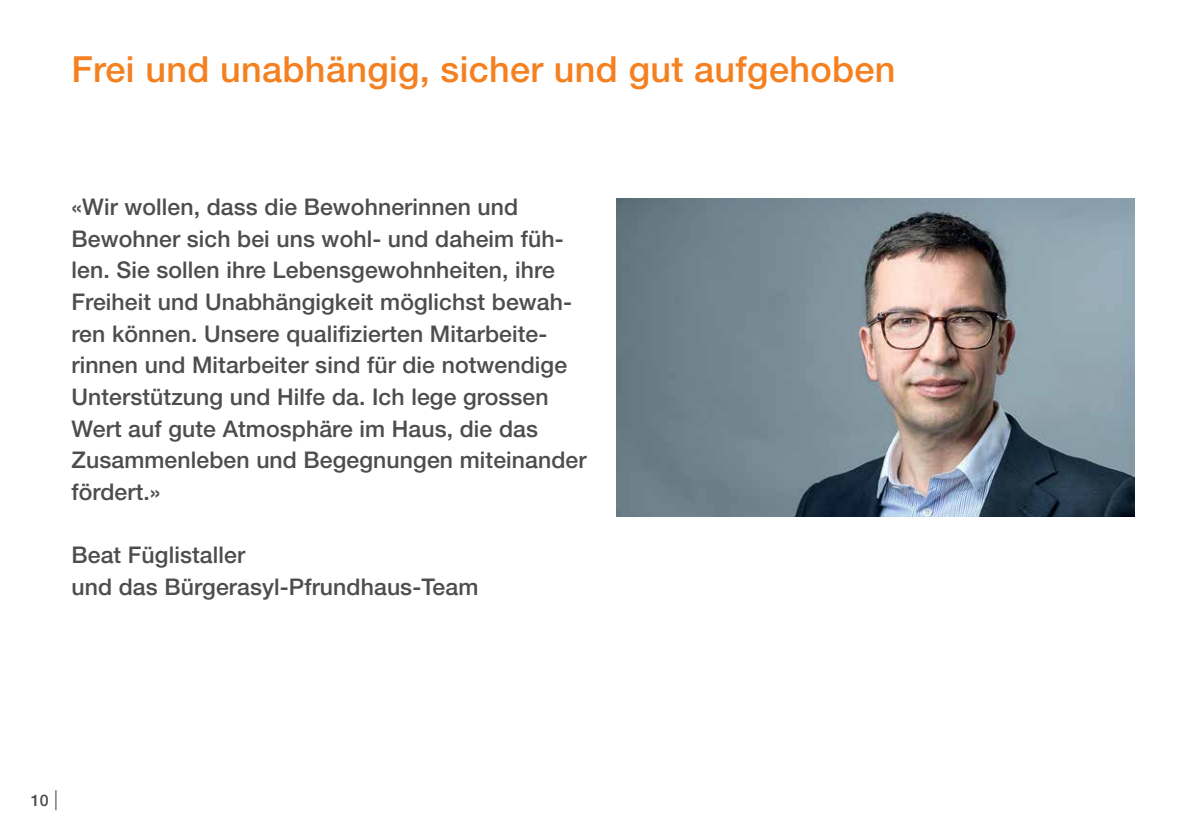
<style>
.page{position:relative;width:1191px;height:840px;background:#fff}
.page>*{position:absolute;margin:0;border:0;box-sizing:border-box;transform-origin:0 0}
.t1{font:500 36px "Helvetica Neue LT Std";letter-spacing:.01em;color:#f58020}
.t2{font:500 23px/31.6px "Helvetica Neue LT Std";letter-spacing:.005em;color:#4d4d4f}
.t3{font:500 16px "Helvetica Neue LT Std";color:#4d4d4f}
.s1{font-weight:300;font-size:20px}
</style>
<div class="page">
<img style="left:617px;top:198px;width:517px;height:318px">
<h1 class="t1" style="left:71px;top:48px;width:825px">Frei und unabhängig, sicher und gut aufgehoben</h1>
<p class="t2" style="left:71px;top:191px;width:516px">«Wir wollen, dass die Bewohnerinnen und Bewohner sich bei uns wohl- und daheim füh&shy;len. Sie sollen ihre Lebensgewohnheiten, ihre Freiheit und Unabhängigkeit möglichst bewah&shy;ren können. Unsere qualifizierten Mitarbeite&shy;rinnen und Mitarbeiter sind für die notwendige Unterstützung und Hilfe da. Ich lege grossen Wert auf gute Atmosphäre im Haus, die das Zusammenleben und Begegnungen miteinander fördert.»</p>
<p class="t2" style="left:71px;top:538px;width:408px">Beat Füglistaller<br>und das Bürgerasyl-Pfrundhaus-Team</p>
<p class="t3" style="left:31px;top:790px;width:29px">10 <span class="s1">|</span></p>
</div>
